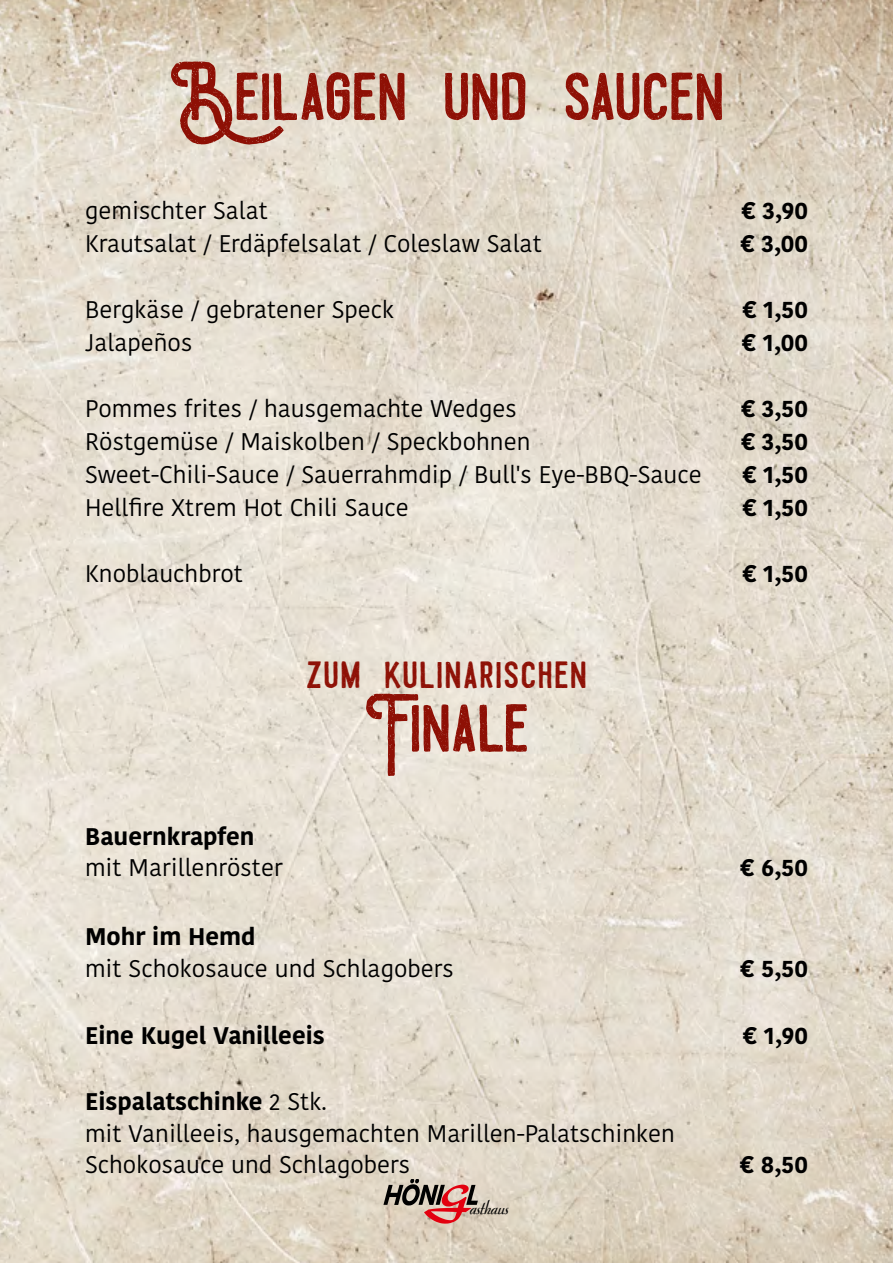
<style>
.page{position:relative;width:893px;height:1263px;background:#fff}
.page>*{position:absolute;margin:0;border:0;box-sizing:border-box;transform-origin:0 0}
.t1{font:72px "Draconian";color:#8e1005}
.t2{font:40.5px "Draconian";letter-spacing:.04em;color:#8e1005}
.t3{font:24px/31.5px "Kohinoor Bangla";color:#000}
.t4{font:700 24px "Kohinoor Bangla";color:#000}
.t5{font:18.9px "Redwood";color:#000}
.s1{font-weight:700}
</style>
<div class="page">
<img style="left:0;top:0;width:893px;height:1263px">
<svg style="left:383px;top:1179px;width:95px;height:45px;background:#b48d84"></svg>
<h1 class="t1" style="left:169px;top:62px;width:557px">Beilagen und saucen</h1>
<p class="t3" style="left:85px;top:194px;width:184px">gemischter Salat</p>
<p class="t4" style="left:741px;top:189px;width:68px">€ 3,90</p>
<p class="t3" style="left:85px;top:227px;width:458px">Krautsalat / Erdäpfelsalat / Coleslaw Salat</p>
<p class="t4" style="left:740px;top:222px;width:69px">€ 3,00</p>
<p class="t3" style="left:85px;top:293px;width:311px">Bergkäse / gebratener Speck</p>
<p class="t4" style="left:742px;top:288px;width:67px">€ 1,50</p>
<p class="t3" style="left:85px;top:326px;width:109px">Jalapeños</p>
<p class="t4" style="left:742px;top:321px;width:68px">€ 1,00</p>
<p class="t3" style="left:85px;top:392px;width:433px">Pommes frites / hausgemachte Wedges</p>
<p class="t4" style="left:741px;top:387px;width:69px">€ 3,50</p>
<p class="t3" style="left:85px;top:425px;width:447px">Röstgemüse / Maiskolben / Speckbohnen</p>
<p class="t4" style="left:741px;top:420px;width:69px">€ 3,50</p>
<p class="t3" style="left:85px;top:458px;width:618px">Sweet-Chili-Sauce / Sauerrahmdip / Bull's Eye-BBQ-Sauce</p>
<p class="t4" style="left:742px;top:453px;width:67px">€ 1,50</p>
<p class="t3" style="left:85px;top:491px;width:325px">Hellfire Xtrem Hot Chili Sauce</p>
<p class="t4" style="left:742px;top:486px;width:67px">€ 1,50</p>
<p class="t3" style="left:85px;top:557px;width:159px">Knoblauchbrot</p>
<p class="t4" style="left:742px;top:552px;width:67px">€ 1,50</p>
<h2 class="t2" style="left:306px;top:655px;width:282px">zum kulinarischen</h2>
<h1 class="t1" style="left:364px;top:693px;width:167px">Finale</h1>
<p class="t4" style="left:85px;top:815px;width:171px">Bauernkrapfen</p>
<p class="t3" style="left:85px;top:851px;width:199px">mit Marillenröster</p>
<p class="t4" style="left:740px;top:846px;width:70px">€ 6,50</p>
<p class="t4" style="left:85px;top:915px;width:172px">Mohr im Hemd</p>
<p class="t3" style="left:85px;top:952px;width:370px">mit Schokosauce und Schlagobers</p>
<p class="t4" style="left:740px;top:947px;width:70px">€ 5,50</p>
<p class="t4" style="left:85px;top:1014px;width:241px">Eine Kugel Vanilleeis</p>
<p class="t4" style="left:743px;top:1014px;width:67px">€ 1,90</p>
<p class="t3" style="left:85px;top:1085px;width:591px"><span class="s1">Eispalatschinke</span> 2 Stk.<br>mit Vanilleeis, hausgemachten Marillen-Palatschinken<br>Schokosauce und Schlagobers</p>
<p class="t5" style="left:469px;top:1195px;width:42px">asthaus</p>
<p class="t4" style="left:739px;top:1143px;width:70px">€ 8,50</p>
</div>
